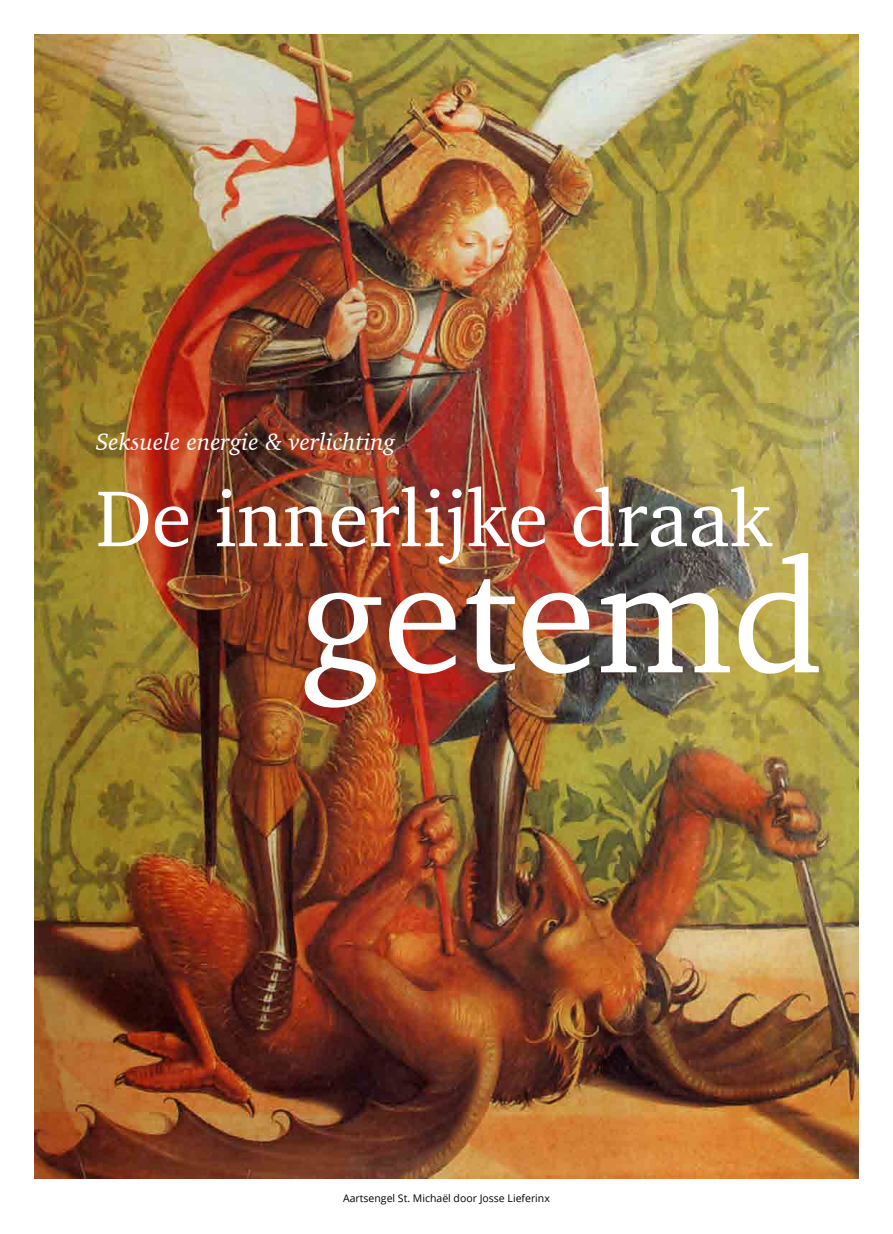
<style>
.page{position:relative;width:893px;height:1234px;background:#fff}
.page>*{position:absolute;margin:0;border:0;box-sizing:border-box;transform-origin:0 0}
.t1{font:162px "Charter";color:#fff}
.t2{font:81px "Charter";color:#fff}
.t3{font:italic 24px "Charter";color:#fff}
.t4{font:10.5px "Open Sans";color:#000}
</style>
<div class="page">
<img style="left:34px;top:34px;width:825px;height:1144px">
<h3 class="t3" style="left:96px;top:421px;width:301px">Seksuele energie &amp; verlichting</h3>
<h2 class="t2" style="left:96px;top:448px;width:677px">De innerlijke draak</h2>
<h1 class="t1" style="left:298px;top:477px;width:528px">getemd</h1>
<p class="t4" style="left:343px;top:1190px;width:208px">Aartsengel St. Michaël door Josse Lieferinx</p>
</div>
